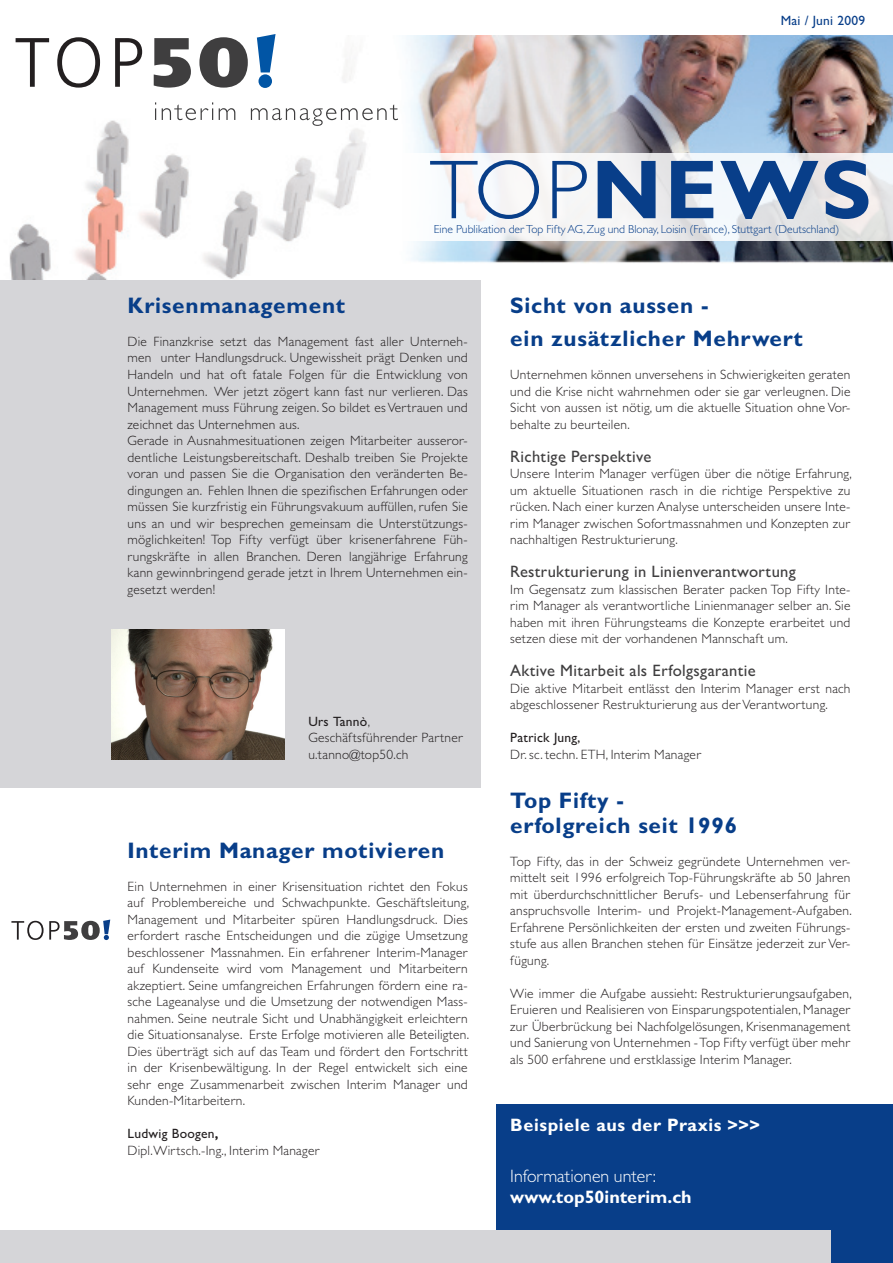
<style>
.page{position:relative;width:893px;height:1263px;background:#fff}
.page>*{position:absolute;margin:0;border:0;box-sizing:border-box;transform-origin:0 0}
.Titel{font:700 22.5px "Gill Sans MT Std";letter-spacing:.03em;color:#083e89}
.Grundtext{font:700 22.5px "Gill Sans MT Std";letter-spacing:.03em;color:#083e89}
.Untertitel_gross{font:700 22.5px/24.8px "Gill Sans MT Std";letter-spacing:.03em;color:#083e89}
.Untertitel_gross-2{font:700 18px "Gill Sans MT Std";letter-spacing:.03em;color:#fff}
.t1{font:300 18px "Gill Sans MT Std";color:#fff}
.Untertitel_gross-3{font:700 18px "Gill Sans MT Std";color:#fff}
.Grundtext-2{font:500 16.5px "Gill Sans MT Std";letter-spacing:.02em;color:#3f3e3f}
.Grundtext-3{font:300 13.5px/16.5px "Gill Sans MT Std";letter-spacing:.02em;color:#231f20;text-align:justify}
.Titel-2{font:300 13.5px/16.5px "Gill Sans MT Std";letter-spacing:.02em;color:#231f20;text-align:justify}
.Untertitel_gross-4{font:300 13.5px/16.5px "Gill Sans MT Std";letter-spacing:.02em;color:#231f20;text-align:justify}
.Titel-3{font:500 13.5px "Gill Sans MT Std";letter-spacing:.02em;color:#231f20}
.Grundtext-4{font:500 13.5px "Gill Sans MT Std";letter-spacing:.02em;color:#083e89}
.Grundtext-5{font:500 13.5px "Gill Sans MT Std";letter-spacing:.02em;color:#231f20}
.Grundtext-6{font:300 11.7px "Gill Sans MT Std";color:#083e89}
.s1{font-weight:300}
.s2{font-weight:700}
.s3{font-weight:500}
</style>
<div class="page">
<img style="left:9px;top:35px;width:884px;height:399px">
<svg style="left:376px;top:153px;width:517px;height:88px;fill:#f5f6f6"></svg>
<svg style="left:11px;top:919px;width:99px;height:21px"></svg>
<svg style="left:430px;top:160px;width:438px;height:59px"></svg>
<div style="left:497px;top:1104px;width:396px;height:159px;background:#083e89"></div>
<div style="left:0;top:1231px;width:831px;height:32px;background:#d5d5d8"></div>
<div style="left:0;top:280px;width:480px;height:508px;background:#d5d5d8"></div>
<svg style="left:155px;top:102px;width:243px;height:24px"></svg>
<svg style="left:257px;top:34px;width:19px;height:54px"></svg>
<svg style="left:154px;top:37px;width:94px;height:51px"></svg>
<svg style="left:16px;top:37px;width:126px;height:51px"></svg>
<img style="left:112px;top:630px;width:173px;height:129px">
<p class="Grundtext-4" style="left:781px;top:12px;width:86px">Mai / Juni 2009</p>
<p class="Grundtext-6" style="left:434px;top:222px;width:407px">Eine Publikation der Top Fifty AG, Zug und Blonay, Loisin (France), Stuttgart (Deutschland)</p>
<p class="Titel" style="left:128px;top:291px;width:219px">Krisenmanagement</p>
<p class="Grundtext-3" style="left:128px;top:333px;width:342px">Die Finanzkrise setzt das Management fast aller Unterneh&shy;men unter Handlungsdruck. Ungewissheit prägt Denken und Handeln und hat oft fatale Folgen für die Entwicklung von Unternehmen. Wer jetzt zögert kann fast nur verlieren. Das Management muss Führung zeigen. So bildet es Vertrauen und zeichnet das Unternehmen aus.</p>
<p class="Grundtext-3" style="left:128px;top:432px;width:342px">Gerade in Ausnahmesituationen zeigen Mitarbeiter ausseror&shy;dentliche Leistungsbereitschaft. Deshalb treiben Sie Projekte voran und passen Sie die Organisation den veränderten Be&shy;dingungen an. Fehlen Ihnen die spezifischen Erfahrungen oder müssen Sie kurzfristig ein Führungsvakuum auffüllen, rufen Sie uns an und wir besprechen gemeinsam die Unterstützungs&shy;möglichkeiten! Top Fifty verfügt über krisenerfahrene Füh&shy;rungskräfte in allen Branchen. Deren langjährige Erfahrung kann gewinnbringend gerade jetzt in Ihrem Unternehmen ein&shy;gesetzt werden!</p>
<p class="Grundtext-5" style="left:308px;top:713px;width:63px">Urs Tannò<span class="s1">,</span></p>
<p class="Grundtext-3" style="left:308px;top:729px;width:156px">Geschäftsführender Partner</p>
<p class="Grundtext-3" style="left:308px;top:745px;width:102px">u.tanno@top50.ch</p>
<p class="Titel" style="left:128px;top:836px;width:318px">Interim Manager motivieren</p>
<p class="Titel-2" style="left:128px;top:877px;width:343px">Ein Unternehmen in einer Krisensituation richtet den Fokus auf Problembereiche und Schwachpunkte. Geschäftsleitung, Management und Mitarbeiter spüren Handlungsdruck. Dies erfordert rasche Entscheidungen und die zügige Umsetzung beschlossener Massnahmen. Ein erfahrener Interim-Manager auf Kundenseite wird vom Management und Mitarbeitern akzeptiert. Seine umfangreichen Erfahrungen fördern eine ra&shy;sche Lageanalyse und die Umsetzung der notwendigen Mass&shy;nahmen. Seine neutrale Sicht und Unabhängigkeit erleichtern die Situationsanalyse. Erste Erfolge motivieren alle Beteiligten.<br>Dies überträgt sich auf das Team und fördert den Fortschritt in der Krisenbewältigung. In der Regel entwickelt sich eine sehr enge Zusammenarbeit zwischen Interim Manager und Kunden-Mitarbeitern.</p>
<p class="Titel-3" style="left:128px;top:1125px;width:93px">Ludwig Boogen<span class="s2">,</span></p>
<p class="Titel-2" style="left:128px;top:1141px;width:194px">Dipl. Wirtsch.-Ing., Interim Manager</p>
<p class="Grundtext" style="left:510px;top:291px;width:200px">Sicht von aussen -</p>
<p class="Grundtext" style="left:510px;top:324px;width:294px">ein zusätzlicher Mehrwert</p>
<p class="Grundtext-3" style="left:510px;top:366px;width:342px">Unternehmen können unversehens in Schwierigkeiten geraten und die Krise nicht wahrnehmen oder sie gar verleugnen. Die Sicht von aussen ist nötig, um die aktuelle Situation ohne Vor&shy;behalte zu beurteilen.</p>
<p class="Grundtext-2" style="left:510px;top:446px;width:143px">Richtige Perspektive</p>
<p class="Grundtext-3" style="left:510px;top:465px;width:343px">Unsere Interim Manager verfügen über die nötige Erfahrung, um aktuelle Situationen rasch in die richtige Perspektive zu rücken. Nach einer kurzen Analyse unterscheiden unsere Inte&shy;rim Manager zwischen Sofortmassnahmen und Konzepten zur nachhaltigen Restrukturierung.</p>
<p class="Grundtext-2" style="left:510px;top:562px;width:287px">Restrukturierung in Linienverantwortung</p>
<p class="Grundtext-3" style="left:510px;top:580px;width:342px">Im Gegensatz zum klassischen Berater packen Top Fifty Inte&shy;rim Manager als verantwortliche Linienmanager selber an. Sie haben mit ihren Führungsteams die Konzepte erarbeitet und setzen diese mit der vorhandenen Mannschaft um.</p>
<p class="Grundtext-2" style="left:510px;top:661px;width:247px">Aktive Mitarbeit als Erfolgsgarantie</p>
<p class="Grundtext-3" style="left:510px;top:679px;width:342px">Die aktive Mitarbeit entlässt den Interim Manager erst nach abgeschlossener Restrukturierung aus der Verantwortung.</p>
<p class="Grundtext-3" style="left:510px;top:729px;width:193px"><span class="s3">Patrick Jung,<br></span>Dr. sc. techn. ETH, Interim Manager</p>
<p class="Untertitel_gross" style="left:510px;top:788px;width:228px">Top Fifty - erfolgreich seit 1996</p>
<p class="Untertitel_gross-4" style="left:510px;top:853px;width:343px">Top Fifty, das in der Schweiz gegründete Unternehmen ver&shy;mittelt seit 1996 erfolgreich Top-Führungskräfte ab 50 Jahren mit überdurchschnittlicher Berufs- und Lebenserfahrung für anspruchsvolle Interim- und Projekt-Management-Aufgaben.<br>Erfahrene Persönlichkeiten der ersten und zweiten Führungs&shy;stufe aus allen Branchen stehen für Einsätze jederzeit zur Ver&shy;fügung.</p>
<p class="Untertitel_gross-4" style="left:510px;top:985px;width:343px">Wie immer die Aufgabe aussieht: Restrukturierungsaufgaben, Eruieren und Realisieren von Einsparungspotentialen, Manager zur Überbrückung bei Nachfolgelösungen, Krisenmanagement und Sanierung von Unternehmen - Top Fifty verfügt über mehr als 500 erfahrene und erstklassige Interim Manager.</p>
<p class="Untertitel_gross-2" style="left:510px;top:1114px;width:251px">Beispiele aus der Praxis &gt;&gt;&gt;</p>
<p class="t1" style="left:510px;top:1165px;width:147px">Informationen unter:</p>
<p class="Untertitel_gross-3" style="left:510px;top:1185px;width:183px">www.top50interim.ch</p>
</div>
